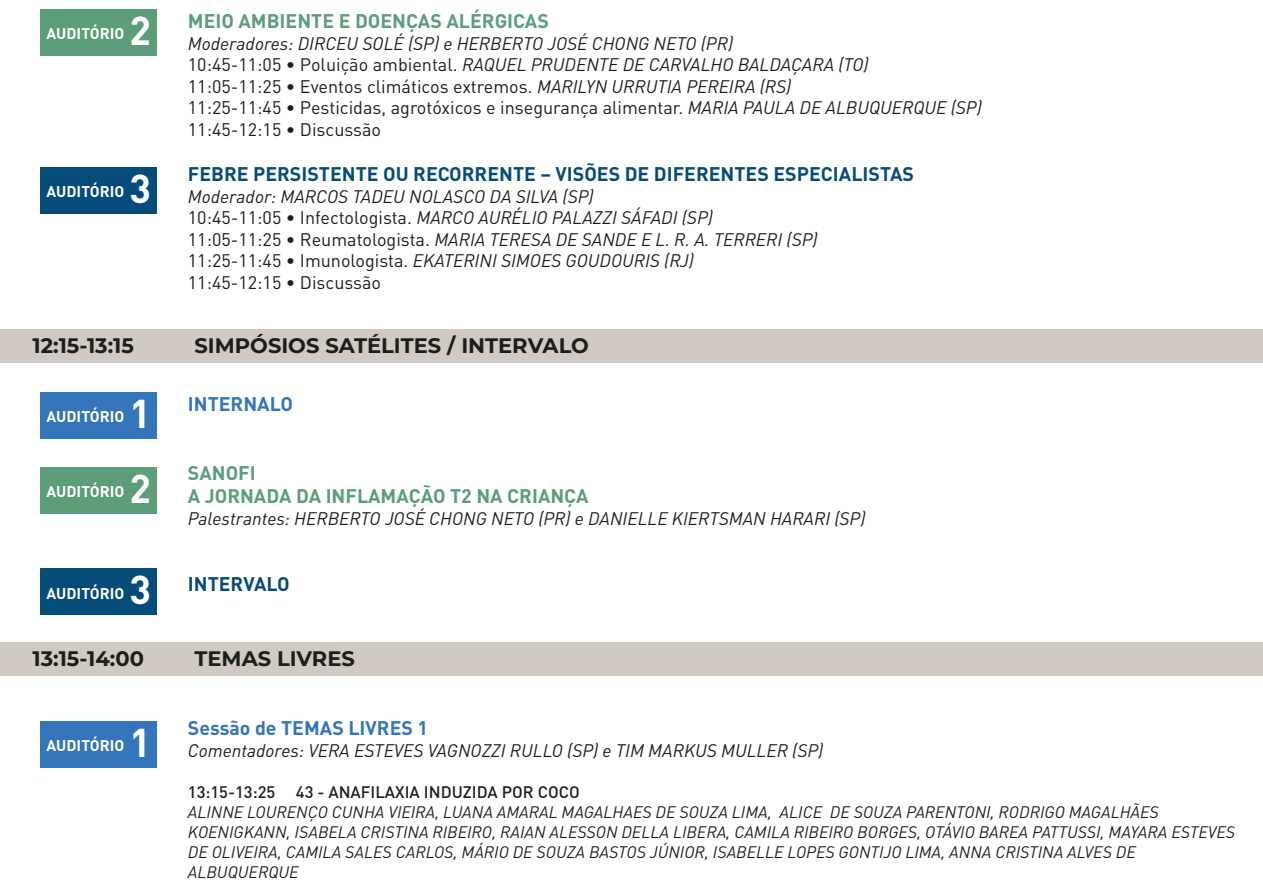
<style>
.page{position:relative;width:1263px;height:893px;background:#fff}
.page>*{position:absolute;margin:0;border:0;box-sizing:border-box;transform-origin:0 0}
.t1{font:700 39.75px "DIN";color:#fff}
.t2{font:700 21px "Montserrat";color:#1d1d1b}
.t3{font:700 19.5px "DIN Pro";color:#064c7a}
.t4{font:700 19.5px/23.4px "DIN Pro";color:#5b9e79}
.t5{font:700 19.5px "DIN Pro";color:#3475bb}
.t6{font:italic 18px/21.6px "DIN";color:#1d1d1b}
.t7{font:18px/21.6px "DIN Pro";color:#1d1d1b}
.t8{font:italic 16.5px/19.8px "DIN";color:#1d1d1b}
.t9{font:500 16.5px "DIN Pro";color:#1d1d1b}
.t10{font:700 15.3px "DIN Pro";color:#fff}
.s1{font-family:"DIN Pro";font-style:normal}
.s2{font-family:"DIN";font-style:italic}
</style>
<div class="page">
<div style="left:40px;top:9px;width:116px;height:46px;background:#5b9e79"></div>
<div style="left:40px;top:167px;width:116px;height:46px;background:#064c7a"></div>
<div style="left:40px;top:721px;width:116px;height:47px;background:#3475bb"></div>
<div style="left:40px;top:392px;width:116px;height:46px;background:#3475bb"></div>
<div style="left:40px;top:467px;width:116px;height:47px;background:#5b9e79"></div>
<div style="left:40px;top:569px;width:116px;height:46px;background:#064c7a"></div>
<div style="left:0;top:642px;width:1263px;height:34px;background:#d0cac2"></div>
<div style="left:0;top:329px;width:1263px;height:34px;background:#d0cac2"></div>
<p class="t10" style="left:46px;top:23px;width:79px">AUDITÓRIO</p>
<h1 class="t1" style="left:129px;top:4px;width:23px">2</h1>
<p class="t10" style="left:46px;top:181px;width:79px">AUDITÓRIO</p>
<h1 class="t1" style="left:129px;top:162px;width:23px">3</h1>
<p class="t4" style="left:188px;top:9px;width:362px">MEIO AMBIENTE E DOENÇAS ALÉRGICAS</p>
<p class="t6" style="left:188px;top:32px;width:682px">Moderadores: DIRCEU SOLÉ (SP) e HERBERTO JOSÉ CHONG NETO (PR)<br><span class="s1">10:45-11:05 • Poluição ambiental.</span> RAQUEL PRUDENTE DE CARVALHO BALDAÇARA (TO)</p>
<p class="t7" style="left:188px;top:75px;width:795px">11:05-11:25 • Eventos climáticos extremos. <span class="s2">MARILYN URRUTIA PEREIRA (RS)<br></span>11:25-11:45 • Pesticidas, agrotóxicos e insegurança alimentar. <span class="s2">MARIA PAULA DE ALBUQUERQUE (SP)<br></span>11:45-12:15 • Discussão</p>
<p class="t3" style="left:188px;top:161px;width:728px">FEBRE PERSISTENTE OU RECORRENTE – VISÕES DE DIFERENTES ESPECIALISTAS</p>
<p class="t6" style="left:188px;top:185px;width:631px">Moderador: MARCOS TADEU NOLASCO DA SILVA (SP)<br><span class="s1">10:45-11:05 • Infectologista.</span> MARCO AURÉLIO PALAZZI SÁFADI (SP)<br><span class="s1">11:05-11:25 • Reumatologista.</span> MARIA TERESA DE SANDE E L. R. A. TERRERI (SP)<br><span class="s1">11:25-11:45 • Imunologista.</span> EKATERINI SIMOES GOUDOURIS (RJ)</p>
<p class="t7" style="left:188px;top:271px;width:195px">11:45-12:15 • Discussão</p>
<p class="t2" style="left:33px;top:331px;width:103px">12:15-13:15</p>
<p class="t2" style="left:195px;top:331px;width:396px">SIMPÓSIOS SATÉLITES / INTERVALO</p>
<p class="t10" style="left:46px;top:406px;width:79px">AUDITÓRIO</p>
<h1 class="t1" style="left:129px;top:387px;width:23px">1</h1>
<p class="t10" style="left:46px;top:481px;width:79px">AUDITÓRIO</p>
<h1 class="t1" style="left:129px;top:463px;width:23px">2</h1>
<p class="t10" style="left:46px;top:583px;width:79px">AUDITÓRIO</p>
<h1 class="t1" style="left:129px;top:564px;width:23px">3</h1>
<p class="t5" style="left:188px;top:391px;width:107px">INTERNALO</p>
<p class="t4" style="left:188px;top:460px;width:402px">SANOFI<br>A JORNADA DA INFLAMAÇÃO T2 NA CRIANÇA</p>
<p class="t6" style="left:188px;top:507px;width:679px">Palestrantes: HERBERTO JOSÉ CHONG NETO (PR) e DANIELLE KIERTSMAN HARARI (SP)</p>
<p class="t3" style="left:188px;top:571px;width:103px">INTERVALO</p>
<p class="t2" style="left:33px;top:645px;width:113px">13:15-14:00</p>
<p class="t2" style="left:195px;top:645px;width:162px">TEMAS LIVRES</p>
<p class="t10" style="left:46px;top:735px;width:79px">AUDITÓRIO</p>
<h1 class="t1" style="left:129px;top:717px;width:23px">1</h1>
<p class="t5" style="left:188px;top:715px;width:242px">Sessão de TEMAS LIVRES 1</p>
<p class="t6" style="left:188px;top:739px;width:637px">Comentadores: VERA ESTEVES VAGNOZZI RULLO (SP) e TIM MARKUS MULLER (SP)</p>
<p class="t9" style="left:188px;top:781px;width:393px">13:15-13:25 43 - ANAFILAXIA INDUZIDA POR COCO</p>
<p class="t8" style="left:188px;top:802px;width:1049px">ALINNE LOURENÇO CUNHA VIEIRA, LUANA AMARAL MAGALHAES DE SOUZA LIMA, ALICE DE SOUZA PARENTONI, RODRIGO MAGALHÃES KOENIGKANN, ISABELA CRISTINA RIBEIRO, RAIAN ALESSON DELLA LIBERA, CAMILA RIBEIRO BORGES, OTÁVIO BAREA PATTUSSI, MAYARA ESTEVES DE OLIVEIRA, CAMILA SALES CARLOS, MÁRIO DE SOUZA BASTOS JÚNIOR, ISABELLE LOPES GONTIJO LIMA, ANNA CRISTINA ALVES DE ALBUQUERQUE</p>
</div>
